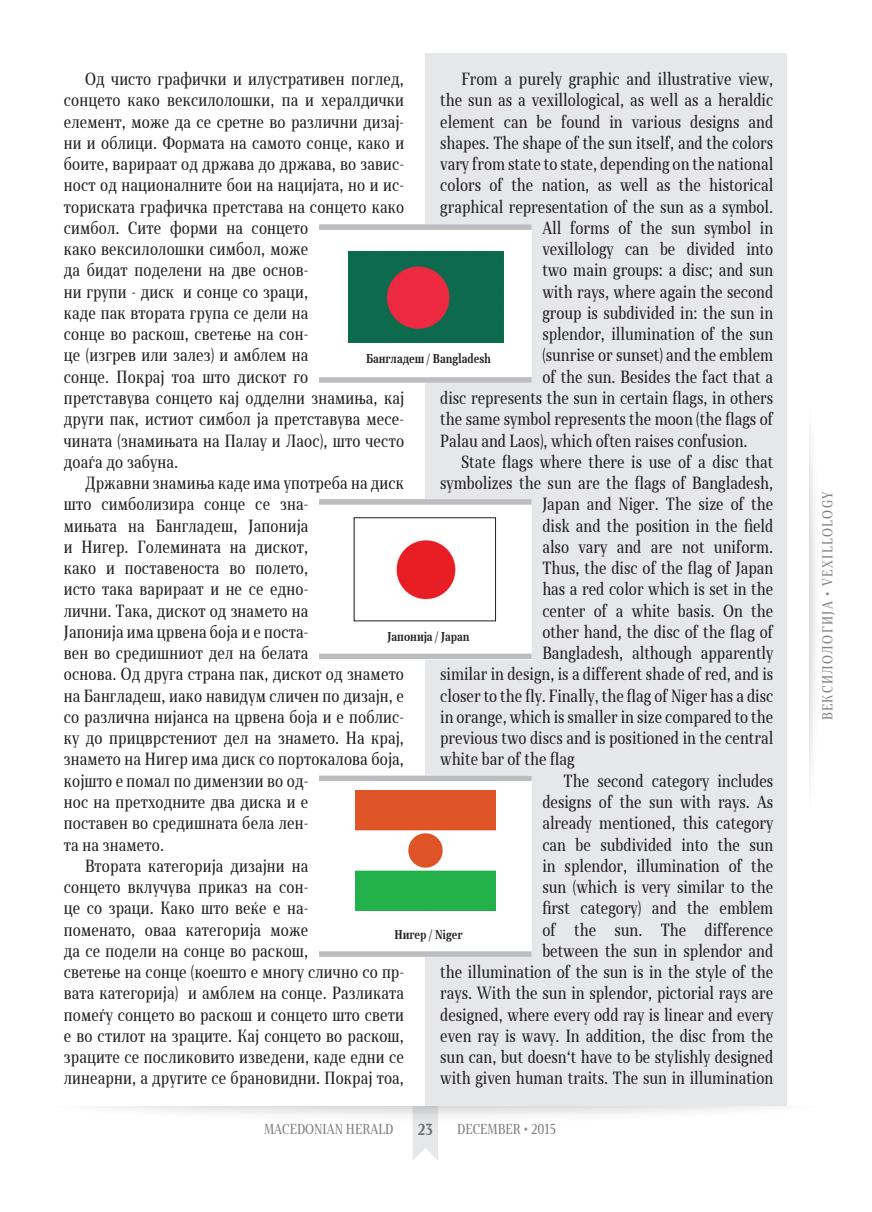
<style>
.page{position:relative;width:872px;height:1212px;background:#fff}
.page>*{position:absolute;margin:0;border:0;box-sizing:border-box;transform-origin:0 0}
.ГЛАВЕН_ТЕКСТ{font:16.5px/21.3px "Skola Serif Cn";color:#231f20}
.t1{font:700 15px "Skola Serif Cn";color:#6c6d70}
.РУБРИКА{font:13.5px "Skola Serif Cn";color:#808285}
.РУБРИКА-2{font:13.5px "Skola Serif Cn";letter-spacing:.1em;color:#808285}
.ПОД_СЛИКА_1{font:700 12px "Skola Serif Cn";color:#231f20}
</style>
<div class="page">
<img style="left:110px;top:1107px;width:652px;height:53px">
<div style="left:425px;top:53px;width:362px;height:1053px;background:#e6e7e9"></div>
<div style="left:319px;top:224px;width:212px;height:159px;background:#fff"></div>
<div style="left:319px;top:224px;width:212px;height:6px;background:#bcbdc0"></div>
<div style="left:319px;top:377px;width:212px;height:6px;background:#bcbdc0"></div>
<img style="left:349px;top:251px;width:155px;height:91px">
<div style="left:319px;top:499px;width:212px;height:160px;background:#fff"></div>
<div style="left:319px;top:499px;width:212px;height:6px;background:#bcbdc0"></div>
<div style="left:319px;top:654px;width:212px;height:5px;background:#bcbdc0"></div>
<img style="left:396px;top:540px;width:60px;height:60px">
<div style="left:354px;top:517px;width:142px;height:104px;border:1px solid #231f20"></div>
<div style="left:319px;top:775px;width:212px;height:182px;background:#fff"></div>
<div style="left:319px;top:775px;width:212px;height:6px;background:#bcbdc0"></div>
<div style="left:319px;top:951px;width:212px;height:6px;background:#bcbdc0"></div>
<img style="left:355px;top:790px;width:140px;height:121px">
<p class="ГЛАВЕН_ТЕКСТ" style="left:461px;top:68px;width:313px">From a purely graphic and illustrative view,</p>
<p class="ГЛАВЕН_ТЕКСТ" style="left:440px;top:90px;width:334px">the sun as a vexillological, as well as a heraldic</p>
<p class="ГЛАВЕН_ТЕКСТ" style="left:440px;top:111px;width:334px">element can be found in various designs and</p>
<p class="ГЛАВЕН_ТЕКСТ" style="left:440px;top:132px;width:334px">shapes. The shape of the sun itself, and the colors</p>
<p class="ГЛАВЕН_ТЕКСТ" style="left:440px;top:153px;width:334px">vary from state to state, depending on the national</p>
<p class="ГЛАВЕН_ТЕКСТ" style="left:440px;top:175px;width:334px">colors of the nation, as well as the historical</p>
<p class="ГЛАВЕН_ТЕКСТ" style="left:440px;top:196px;width:334px">graphical representation of the sun as a symbol.</p>
<p class="ГЛАВЕН_ТЕКСТ" style="left:542px;top:217px;width:232px">All forms of the sun symbol in</p>
<p class="ГЛАВЕН_ТЕКСТ" style="left:542px;top:238px;width:232px">vexillology can be divided into</p>
<p class="ГЛАВЕН_ТЕКСТ" style="left:542px;top:260px;width:232px">two main groups: a disc; and sun</p>
<p class="ГЛАВЕН_ТЕКСТ" style="left:542px;top:281px;width:232px">with rays, where again the second</p>
<p class="ГЛАВЕН_ТЕКСТ" style="left:542px;top:302px;width:232px">group is subdivided in: the sun in</p>
<p class="ГЛАВЕН_ТЕКСТ" style="left:542px;top:323px;width:232px">splendor, illumination of the sun</p>
<p class="ГЛАВЕН_ТЕКСТ" style="left:542px;top:345px;width:232px">(sunrise or sunset) and the emblem</p>
<p class="ГЛАВЕН_ТЕКСТ" style="left:542px;top:366px;width:232px">of the sun. Besides the fact that a</p>
<p class="ГЛАВЕН_ТЕКСТ" style="left:440px;top:387px;width:334px">disc represents the sun in certain flags, in others</p>
<p class="ГЛАВЕН_ТЕКСТ" style="left:440px;top:408px;width:334px">the same symbol represents the moon (the flags of</p>
<p class="ГЛАВЕН_ТЕКСТ" style="left:440px;top:430px;width:309px">Palau and Laos), which often raises confusion.</p>
<p class="ГЛАВЕН_ТЕКСТ" style="left:461px;top:451px;width:313px">State flags where there is use of a disc that</p>
<p class="ГЛАВЕН_ТЕКСТ" style="left:440px;top:472px;width:334px">symbolizes the sun are the flags of Bangladesh,</p>
<p class="ГЛАВЕН_ТЕКСТ" style="left:542px;top:493px;width:232px">Japan and Niger. The size of the</p>
<p class="ГЛАВЕН_ТЕКСТ" style="left:542px;top:515px;width:232px">disk and the position in the field</p>
<p class="ГЛАВЕН_ТЕКСТ" style="left:542px;top:536px;width:232px">also vary and are not uniform.</p>
<p class="ГЛАВЕН_ТЕКСТ" style="left:542px;top:557px;width:232px">Thus, the disc of the flag of Japan</p>
<p class="ГЛАВЕН_ТЕКСТ" style="left:542px;top:579px;width:232px">has a red color which is set in the</p>
<p class="ГЛАВЕН_ТЕКСТ" style="left:542px;top:600px;width:232px">center of a white basis. On the</p>
<p class="ГЛАВЕН_ТЕКСТ" style="left:542px;top:621px;width:232px">other hand, the disc of the flag of</p>
<p class="ГЛАВЕН_ТЕКСТ" style="left:542px;top:642px;width:232px">Bangladesh, although apparently</p>
<p class="ГЛАВЕН_ТЕКСТ" style="left:440px;top:664px;width:334px">similar in design, is a different shade of red, and is</p>
<p class="ГЛАВЕН_ТЕКСТ" style="left:440px;top:685px;width:334px">closer to the fly. Finally, the flag of Niger has a disc</p>
<p class="ГЛАВЕН_ТЕКСТ" style="left:440px;top:706px;width:334px">in orange, which is smaller in size compared to the</p>
<p class="ГЛАВЕН_ТЕКСТ" style="left:440px;top:727px;width:334px">previous two discs and is positioned in the central</p>
<p class="ГЛАВЕН_ТЕКСТ" style="left:440px;top:749px;width:136px">white bar of the flag</p>
<p class="ГЛАВЕН_ТЕКСТ" style="left:440px;top:770px;width:334px;text-align:right">The second category includes<br>designs of the sun with rays. As<br>already mentioned, this category<br>can be subdivided into the sun<br>in splendor, illumination of the<br>sun (which is very similar to the<br>first category) and the emblem<br>of the sun. The difference<br>between the sun in splendor and<br>the illumination of the sun is in the style of the rays. With the sun in splendor, pictorial rays are designed, where every odd ray is linear and every even ray is wavy. In addition, the disc from the sun can, but doesn‘t have to be stylishly designed with given human traits. The sun in illumination</p>
<p class="ГЛАВЕН_ТЕКСТ" style="left:64px;top:68px;width:342px;text-indent:21px">Од чисто графички и илустративен поглед, сонцето како вексилолошки, па и хералдички елемент, може да се сретне во различни дизај&shy;ни и облици. Формата на самото сонце, како и боите, варираат од држава до држава, во завис&shy;ност од националните бои на нацијата, но и ис&shy;ториската графичка претстава на сонцето како симбол. Сите форми на сонцето<br>како вексилолошки симбол, може<br>да бидат поделени на две основ-<br>ни групи - диск и сонце со зраци,<br>каде пак втората група се дели на<br>сонце во раскош, светење на сон-<br>це (изгрев или залез) и амблем на<br>сонце. Покрај тоа што дискот го<br>претставува сонцето кај одделни знамиња, кај други пак, истиот симбол ја претставува месе&shy;чината (знамињата на Палау и Лаос), што често доаѓа до забуна.</p>
<p class="ГЛАВЕН_ТЕКСТ" style="left:64px;top:472px;width:342px;text-indent:21px">Државни знамиња каде има употреба на диск што симболизира сонце се зна-<br>мињата на Бангладеш, Јапонија<br>и Нигер. Големината на дискот,<br>како и поставеноста во полето,<br>исто така варираат и не се едно-<br>лични. Така, дискот од знамето на<br>Јапонија има црвена боја и е поста-<br>вен во средишниот дел на белата<br>основа. Од друга страна пак, дискот од знамето на Бангладеш, иако навидум сличен по дизајн, е со различна нијанса на црвена боја и е поблис&shy;ку до прицврстениот дел на знамето. На крај, знамето на Нигер има диск со портокалова боја, којшто е помал по димензии во од-<br>нос на претходните два диска и е<br>поставен во средишната бела лен-<br>та на знамето.</p>
<p class="ГЛАВЕН_ТЕКСТ" style="left:64px;top:855px;width:342px;text-indent:21px">Втората категорија дизајни на<br>сонцето вклучува приказ на сон-<br>це со зраци. Како што веќе е на-<br>поменато, оваа категорија може<br>да се подели на сонце во раскош,<br>светење на сонце (коешто е многу слично со пр&shy;вата категорија) и амблем на сонце. Разликата помеѓу сонцето во раскош и сонцето што свети е во стилот на зраците. Кај сонцето во раскош, зраците се посликовито изведени, каде едни се линеарни, а другите се брановидни. Покрај тоа,</p>
<p class="ПОД_СЛИКА_1" style="left:366px;top:351px;width:126px">Бангладеш / Bangladesh</p>
<p class="ПОД_СЛИКА_1" style="left:387px;top:629px;width:83px">Јапонија / Japan</p>
<p class="ПОД_СЛИКА_1" style="left:394px;top:927px;width:70px">Нигер / Niger</p>
<p class="РУБРИКА" style="left:264px;top:1121px;width:131px">MACEDONIAN HERALD</p>
<p class="t1" style="left:418px;top:1120px;width:17px">23</p>
<p class="РУБРИКА" style="left:457px;top:1121px;width:100px">DECEMBER • 2015</p>
<p class="РУБРИКА-2" style="left:819px;top:720px;width:230px;rotate:-90deg">ВЕКСИЛОЛОГИЈА • VEXILLOLOGY</p>
</div>
